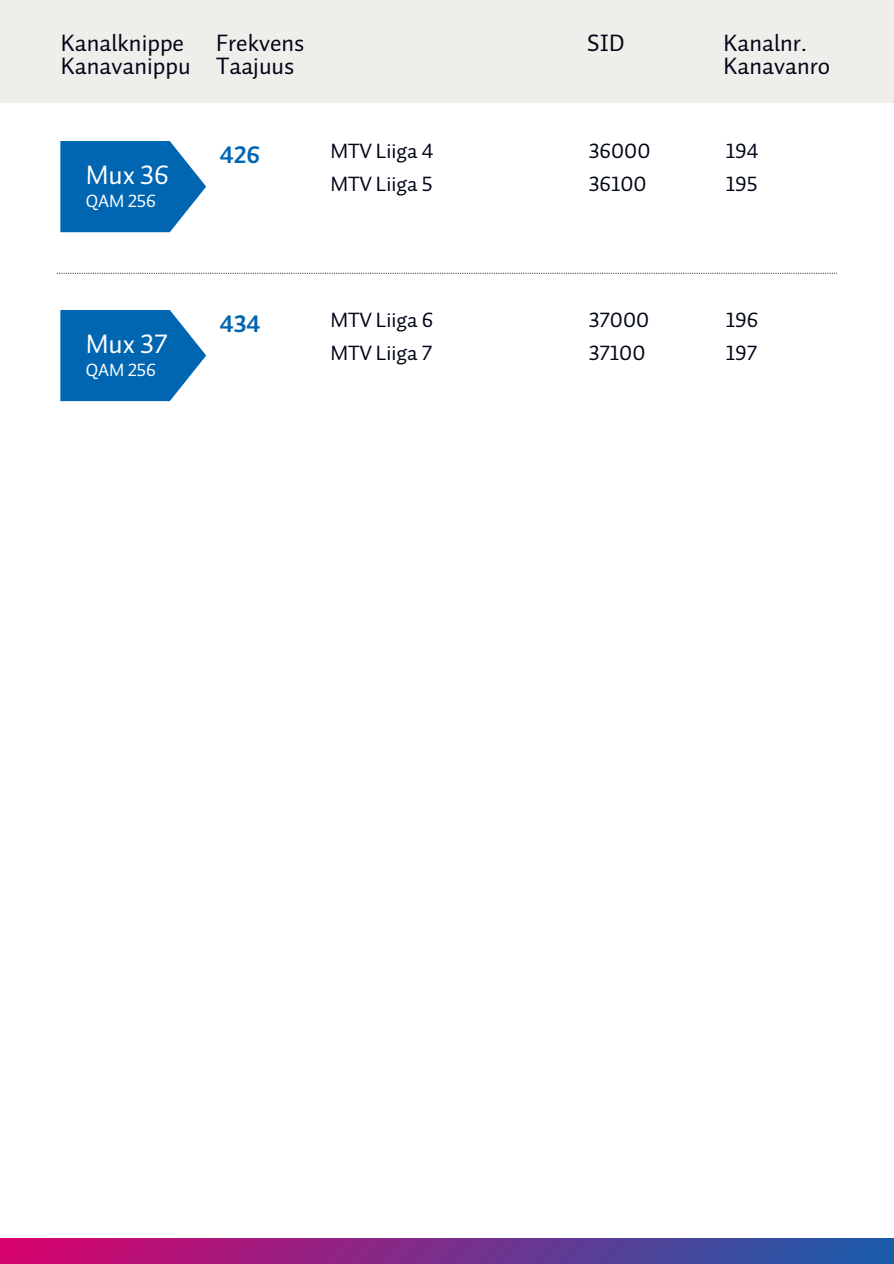
<style>
.page{position:relative;width:894px;height:1264px;background:#fff}
.page>*{position:absolute;margin:0;border:0;box-sizing:border-box;transform-origin:0 0}
.t1{font:27px "Finnet Auto";color:#fff}
.t2{font:24px/22.5px "Finnet Auto";color:#010616}
.t3{font:700 24px "Finnet Auto";color:#0066b1}
.t4{font:21px "Finnet Auto";color:#010616}
.t5{font:18px "Finnet Auto";color:#fff}
</style>
<div class="page">
<div style="left:0;top:1238px;width:893px;height:25px;background:linear-gradient(to right,#d9036d,#195ba9)"></div>
<div style="left:60px;top:141px;width:146px;height:91px;background:#0066b1"></div>
<svg style="left:57px;top:273px;width:779px;height:1px"></svg>
<div style="left:60px;top:310px;width:146px;height:91px;background:#0066b1"></div>
<div style="left:0;top:0;width:893px;height:103px;background:#f0eeeb"></div>
<p class="t2" style="left:61px;top:32px;width:131px">Kanalknippe<br>Kanavanippu</p>
<p class="t2" style="left:216px;top:32px;width:90px">Frekvens<br>Taajuus</p>
<p class="t2" style="left:587px;top:32px;width:39px">SID</p>
<p class="t2" style="left:723px;top:32px;width:108px">Kanalnr.<br>Kanavanro</p>
<p class="t1" style="left:86px;top:159px;width:85px">Mux 36</p>
<p class="t5" style="left:86px;top:190px;width:72px">QAM 256</p>
<p class="t1" style="left:86px;top:328px;width:83px">Mux 37</p>
<p class="t5" style="left:86px;top:359px;width:72px">QAM 256</p>
<p class="t3" style="left:220px;top:141px;width:42px">426</p>
<p class="t4" style="left:330px;top:139px;width:104px">MTV Liiga 4</p>
<p class="t4" style="left:588px;top:139px;width:63px">36000</p>
<p class="t4" style="left:725px;top:139px;width:34px">194</p>
<p class="t4" style="left:330px;top:172px;width:104px">MTV Liiga 5</p>
<p class="t4" style="left:588px;top:172px;width:59px">36100</p>
<p class="t4" style="left:725px;top:172px;width:33px">195</p>
<p class="t3" style="left:220px;top:310px;width:42px">434</p>
<p class="t4" style="left:330px;top:308px;width:104px">MTV Liiga 6</p>
<p class="t4" style="left:588px;top:308px;width:62px">37000</p>
<p class="t4" style="left:725px;top:308px;width:34px">196</p>
<p class="t4" style="left:330px;top:340px;width:103px">MTV Liiga 7</p>
<p class="t4" style="left:588px;top:340px;width:58px">37100</p>
<p class="t4" style="left:725px;top:340px;width:33px">197</p>
</div>
